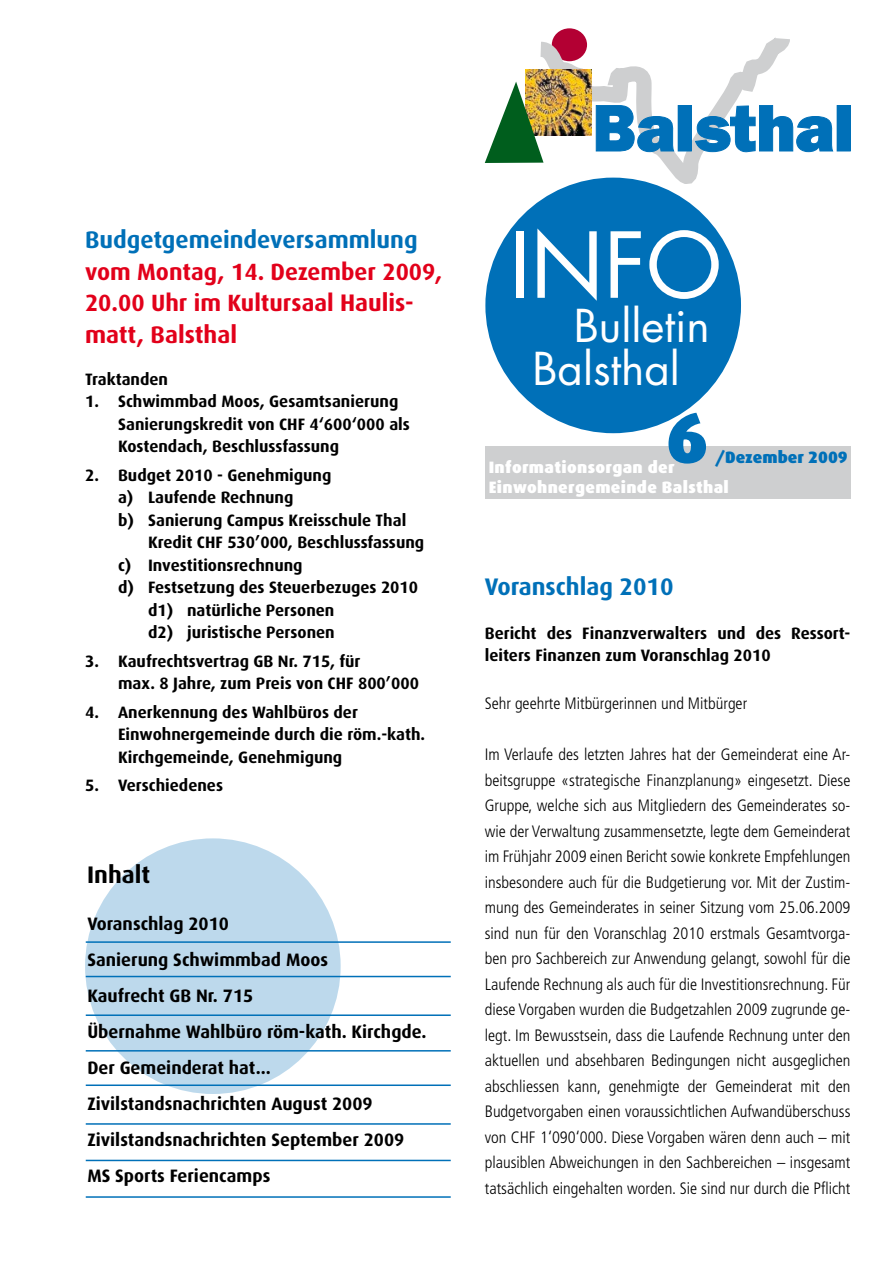
<style>
.page{position:relative;width:893px;height:1263px;background:#fff}
.page>*{position:absolute;margin:0;border:0;box-sizing:border-box;transform-origin:0 0}
.t1{font:88.2px "Futura";color:#fff}
.t2{font:900 72px "Dax";color:#0070b8}
.t3{font:44.1px/43px "Futura";color:#fff}
.t4{font:700 24px "Dax";color:#0070b8}
.t5{font:700 24px "Dax";color:#e2001a}
.t6{font:700 24px "Dax";color:#000}
.t7{font:700 23.55px/31.5px "Dax";color:#e2001a}
.t8{font:700 18px/36px "Dax";color:#000}
.t9{font:300 condensed 16.5px/25.5px "Frutiger";color:#000;text-align:justify}
.t10{font:700 16.5px/22.5px "Dax";color:#000}
.t11{font:900 16.5px/19.8px "Dax";letter-spacing:.02em;color:#fff}
.t12{font:900 16.5px "Dax";color:#0070b8}
.s1{font-size:24px}
</style>
<div class="page">
<div style="left:85px;top:838px;width:256px;height:256px;background:#bdd9ec;border-radius:50%"></div>
<div style="left:485px;top:178px;width:256px;height:255px;background:#0070b8;border-radius:50%"></div>
<hr style="left:86px;top:941px;width:365px;height:2px;background:#0070b8">
<hr style="left:86px;top:976px;width:365px;height:1px;background:#0070b8">
<hr style="left:86px;top:1014px;width:365px;height:2px;background:#0070b8">
<svg style="left:485px;top:28px;width:365px;height:156px"></svg>
<div style="left:485px;top:447px;width:365px;height:52px;background:#cecfd0"></div>
<hr style="left:86px;top:1050px;width:365px;height:1px;background:#0070b8">
<hr style="left:86px;top:1084px;width:365px;height:2px;background:#0070b8">
<hr style="left:86px;top:1123px;width:365px;height:2px;background:#0070b8">
<hr style="left:86px;top:1160px;width:365px;height:1px;background:#0070b8">
<hr style="left:86px;top:1196px;width:365px;height:2px;background:#0070b8">
<h3 class="t4" style="left:85px;top:226px;width:334px">Budgetgemeindeversammlung</h3>
<h3 class="t7" style="left:85px;top:256px;width:359px">vom Montag, 14. Dezember 2009,<br>20.00 Uhr im Kultursaal <span class="s1">Haulis-</span></h3>
<h3 class="t5" style="left:85px;top:321px;width:154px">matt, Balsthal</h3>
<p class="t10" style="left:85px;top:368px;width:85px">Traktanden</p>
<p class="t10" style="left:118px;top:390px;width:293px;text-indent:-33px">1. Schwimmbad Moos, Gesamtsanierung<br>Sanierungskredit von CHF 4‘600‘000 als<br>Kostendach, Beschlussfassung</p>
<p class="t10" style="left:85px;top:464px;width:248px">2. Budget 2010 - Genehmigung</p>
<p class="t10" style="left:118px;top:486px;width:177px">a) Laufende Rechnung</p>
<p class="t10" style="left:118px;top:509px;width:290px">b) Sanierung Campus Kreisschule Thal</p>
<p class="t10" style="left:148px;top:531px;width:278px">Kredit CHF 530’000, Beschlussfassung</p>
<p class="t10" style="left:118px;top:554px;width:186px">c) Investitionsrechnung</p>
<p class="t10" style="left:118px;top:576px;width:302px">d) Festsetzung des Steuerbezuges 2010</p>
<p class="t10" style="left:148px;top:599px;width:188px">d1) natürliche Personen</p>
<p class="t10" style="left:148px;top:621px;width:188px">d2) juristische Personen</p>
<p class="t10" style="left:118px;top:650px;width:302px;text-indent:-33px">3. Kaufrechtsvertrag GB Nr. 715, für<br>max. 8 Jahre, zum Preis von CHF 800’000</p>
<p class="t10" style="left:118px;top:701px;width:309px;text-indent:-33px">4. Anerkennung des Wahlbüros der<br>Einwohnergemeinde durch die röm.-kath.<br>Kirchgemeinde, Genehmigung</p>
<p class="t10" style="left:85px;top:774px;width:139px">5. Verschiedenes</p>
<h3 class="t6" style="left:87px;top:861px;width:65px">Inhalt</h3>
<p class="t8" style="left:87px;top:906px;width:341px">Voranschlag 2010<br>Sanierung Schwimmbad Moos<br>Kaufrecht GB Nr. 715<br>Übernahme Wahlbüro röm-kath. Kirchgde.<br>Der Gemeinderat hat...<br>Zivilstandsnachrichten August 2009<br>Zivilstandsnachrichten September 2009<br>MS Sports Feriencamps</p>
<h1 class="t1" style="left:509px;top:209px;width:214px">INFO</h1>
<h3 class="t3" style="left:532px;top:304px;width:179px;text-indent:41px">Bulletin<br>Balsthal</h3>
<h2 class="t2" style="left:665px;top:396px;width:45px">6</h2>
<p class="t12" style="left:715px;top:448px;width:134px">/Dezember 2009</p>
<p class="t11" style="left:489px;top:457px;width:242px">Informationsorgan der<br>Einwohnergemeinde Balsthal</p>
<h3 class="t4" style="left:485px;top:573px;width:190px">Voranschlag 2010</h3>
<p class="t10" style="left:485px;top:622px;width:367px">Bericht des Finanzverwalters und des Ressort&shy;leiters Finanzen zum Voranschlag 2010</p>
<p class="t9" style="left:485px;top:691px;width:264px">Sehr geehrte Mitbürgerinnen und Mitbürger</p>
<p class="t9" style="left:485px;top:742px;width:367px">Im Verlaufe des letzten Jahres hat der Gemeinderat eine Ar&shy;beitsgruppe «strategische Finanzplanung» eingesetzt. Diese Gruppe, welche sich aus Mitgliedern des Gemeinderates so&shy;wie der Verwaltung zusammensetzte, legte dem Gemeinderat im Frühjahr 2009 einen Bericht sowie konkrete Empfehlungen insbesondere auch für die Budgetierung vor. Mit der Zustim&shy;mung des Gemeinderates in seiner Sitzung vom 25.06.2009 sind nun für den Voranschlag 2010 erstmals Gesamtvorga&shy;ben pro Sachbereich zur Anwendung gelangt, sowohl für die Laufende Rechnung als auch für die Investitionsrechnung. Für diese Vorgaben wurden die Budgetzahlen 2009 zugrunde ge&shy;legt. Im Bewusstsein, dass die Laufende Rechnung unter den aktuellen und absehbaren Bedingungen nicht ausgeglichen abschliessen kann, genehmigte der Gemeinderat mit den Budgetvorgaben einen voraussichtlichen Aufwandüberschuss von CHF 1‘090‘000. Diese Vorgaben wären denn auch – mit plausiblen Abweichungen in den Sachbereichen – insgesamt tatsächlich eingehalten worden. Sie sind nur durch die Pflicht</p>
</div>
